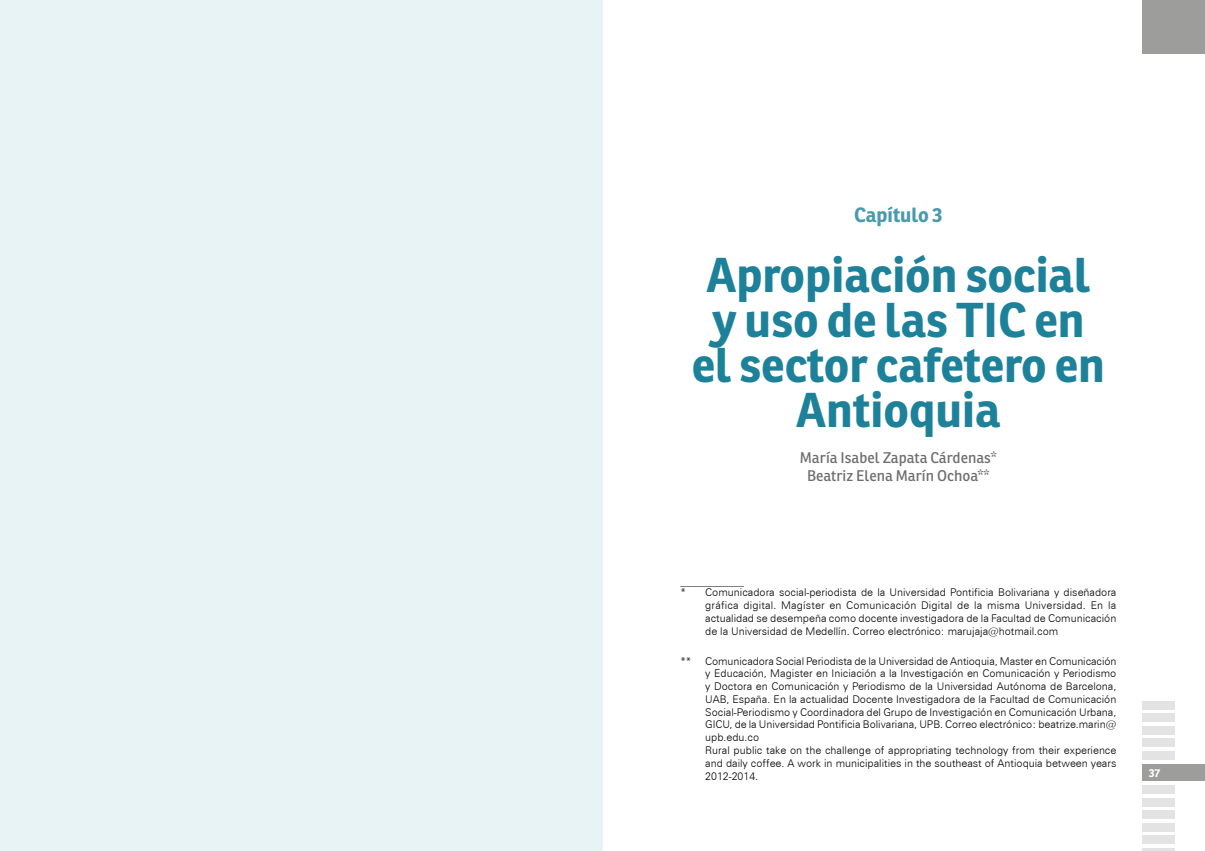
<style>
.page{position:relative;width:1205px;height:851px;background:#fff}
.page>*{position:absolute;margin:0;border:0;box-sizing:border-box;transform-origin:0 0}
.t1{font:700 47.5px/45px "Ronnia";color:#1d819a;text-align:center}
.t2{font:700 20px "Ronnia";color:#4a9aae}
.t3{font:15px/18px "Ronnia";color:#706f6f;text-align:center}
.t4{font:700 11.25px "Ronnia";color:#fff}
.t5{font:300 10.62px/12.8px "Zurich BT";color:#000;text-align:justify}
</style>
<div class="page">
<div style="left:1142px;top:0;width:63px;height:54px;background:#9d9d9c"></div>
<div style="left:1142px;top:764px;width:63px;height:16px;background:#9d9d9c"></div>
<div style="left:1142px;top:785px;width:33px;height:9px;background:#e3e3e3"></div>
<div style="left:1142px;top:700px;width:33px;height:9px;background:#e3e3e3"></div>
<div style="left:1142px;top:797px;width:33px;height:9px;background:#e3e3e3"></div>
<div style="left:1142px;top:713px;width:33px;height:9px;background:#e3e3e3"></div>
<div style="left:1142px;top:810px;width:33px;height:9px;background:#e3e3e3"></div>
<div style="left:1142px;top:725px;width:33px;height:9px;background:#e3e3e3"></div>
<div style="left:1142px;top:822px;width:33px;height:9px;background:#e3e3e3"></div>
<div style="left:1142px;top:738px;width:33px;height:9px;background:#e3e3e3"></div>
<div style="left:1142px;top:835px;width:33px;height:9px;background:#e3e3e3"></div>
<div style="left:1142px;top:750px;width:33px;height:9px;background:#e3e3e3"></div>
<hr style="left:1142px;top:847px;width:33px;height:3px;background:#e3e3e3">
<div style="left:0;top:0;width:602px;height:850px;background:#e8f3f5"></div>
<h2 class="t2" style="left:854px;top:202px;width:90px">Capítulo 3</h2>
<h1 class="t1" style="left:692px;top:252px;width:415px">Apropiación social y uso de las TIC en el sector cafetero en<br>Antioquia</h1>
<h3 class="t3" style="left:800px;top:448px;width:199px">María Isabel Zapata Cárdenas*<br>Beatriz Elena Marín Ochoa**</h3>
<p class="t5" style="left:705px;top:586px;width:413px;text-indent:-25px">* Comunicadora social-periodista de la Universidad Pontificia Bolivariana y diseñadora gráfica digital. Magíster en Comunicación Digital de la misma Universidad. En la actualidad se desempeña como docente investigadora de la Facultad de Comunicación de la Universidad de Medellín. Correo electrónico: marujaja@hotmail.com</p>
<p class="t5" style="left:680px;top:654px;width:13px">**</p>
<p class="t5" style="left:705px;top:654px;width:413px;text-align:left">Comunicadora Social Periodista de la Universidad de Antioquia, Master en Comunicación y Educación, Magister en Iniciación a la Investigación en Comunicación y Periodismo y Doctora en Comunicación y Periodismo de la Universidad Autónoma de Barcelona, UAB, España. En la actualidad Docente Investigadora de la Facultad de Comunicación Social-Periodismo y Coordinadora del Grupo de Investigación en Comunicación Urbana, GICU, de la Universidad Pontificia Bolivariana, UPB. Correo electrónico: beatrize.marin@ upb.edu.co<br>Rural public take on the challenge of appropriating technology from their experience and daily coffee. A work in municipalities in the southeast of Antioquia between years 2012-2014.</p>
<p class="t4" style="left:1149px;top:765px;width:13px">37</p>
</div>
